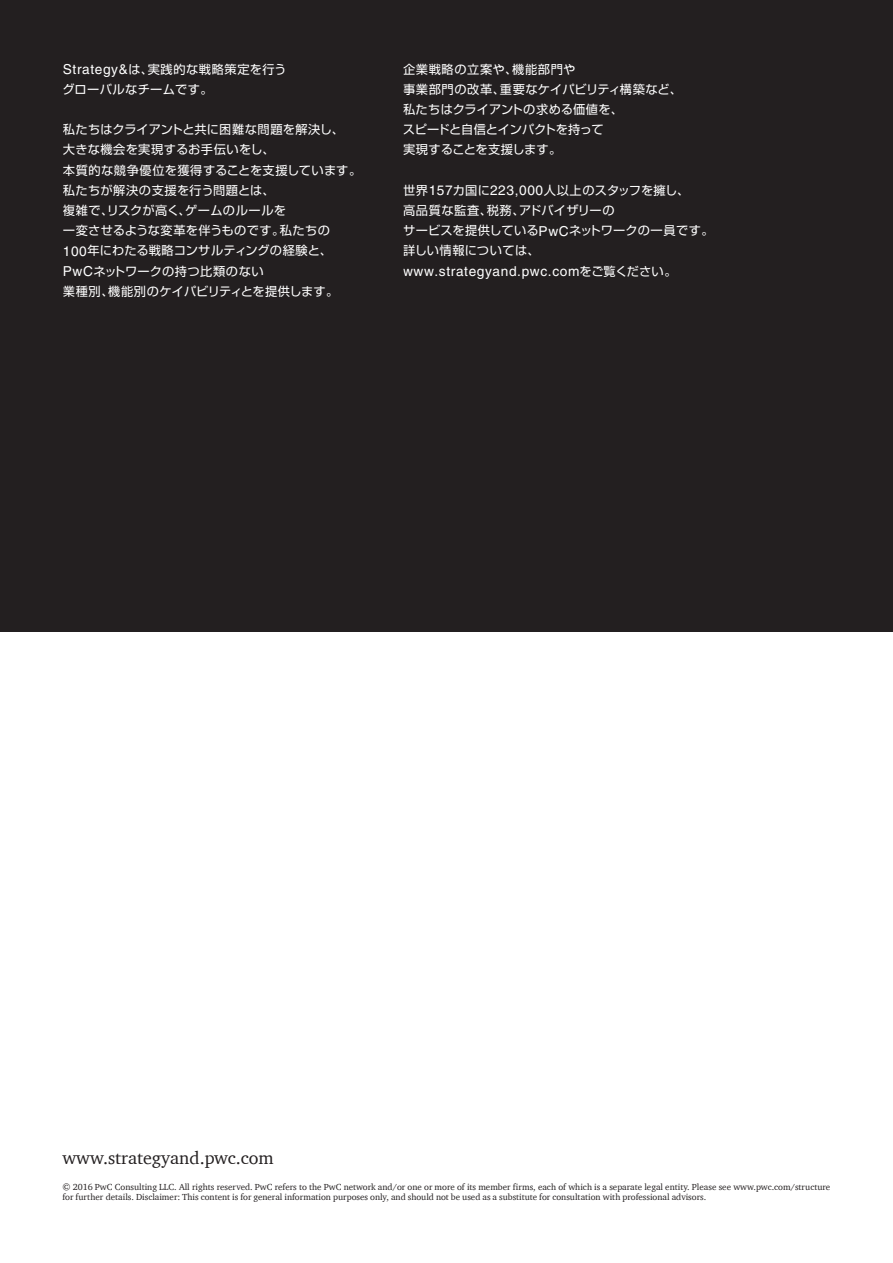
<style>
.page{position:relative;width:893px;height:1263px;background:#fff}
.page>*{position:absolute;margin:0;border:0;box-sizing:border-box;transform-origin:0 0}
.t1{font:18px "Charter ITC Com";color:#231f20}
.t2{font:13.65px "Helvetica LT Std";letter-spacing:.045em;color:#fff}
.t3{font:12.15px/20.2px "Shin Go Pro";letter-spacing:.02em;color:#fff}
.t4{font:9px/10.6px "Charter ITC Com";color:#231f20}
.s1{font-family:"Helvetica LT Std";font-size:13.65px}
.s2{font-family:"Shin Go Pro";font-size:12.15px}
</style>
<div class="page">
<div style="left:0;top:0;width:893px;height:631px;background:#231f20"></div>
<p class="t3" style="left:62px;top:57px;width:226px"><span class="s1">Strategy&amp;</span>は、実践的な戦略策定を行うグローバルなチームです。</p>
<p class="t3" style="left:63px;top:118px;width:300px">私たちはクライアントと共に困難な問題を解決し、<br>大きな機会を実現するお手伝いをし、<br>本質的な競争優位を獲得することを支援しています。私たちが解決の支援を行う問題とは、<br>複雑で、リスクが高く、ゲームのルールを<br>一変させるような変革を伴うものです。私たちの<br><span class="s1">100</span>年にわたる戦略コンサルティングの経験と、<br><span class="s1">PwC</span>ネットワークの持つ比類のない<br>業種別、機能別のケイパビリティとを提供します。</p>
<p class="t3" style="left:403px;top:57px;width:281px">企業戦略の立案や、機能部門や<br>事業部門の改革、重要なケイパビリティ構築など、私たちはクライアントの求める価値を、<br>スピードと自信とインパクトを持って<br>実現することを支援します。</p>
<p class="t3" style="left:403px;top:179px;width:312px">世界<span class="s1">157</span>カ国に<span class="s1">223,000</span>人以上のスタッフを擁し、<br>高品質な監査、税務、アドバイザリーの<br>サービスを提供している<span class="s1">PwC</span>ネットワークの一員です。詳しい情報については、</p>
<p class="t2" style="left:403px;top:263px;width:275px">www.strategyand.pwc.com<span class="s2">をご覧ください。</span></p>
<h1 class="t1" style="left:62px;top:1146px;width:213px">www.strategyand.pwc.com</h1>
<p class="t4" style="left:62px;top:1181px;width:769px">© 2016 PwC Consulting LLC. All rights reserved. PwC refers to the PwC network and/or one or more of its member firms, each of which is a separate legal entity. Please see www.pwc.com/structure for further details. Disclaimer: This content is for general information purposes only, and should not be used as a substitute for consultation with professional advisors.</p>
</div>
